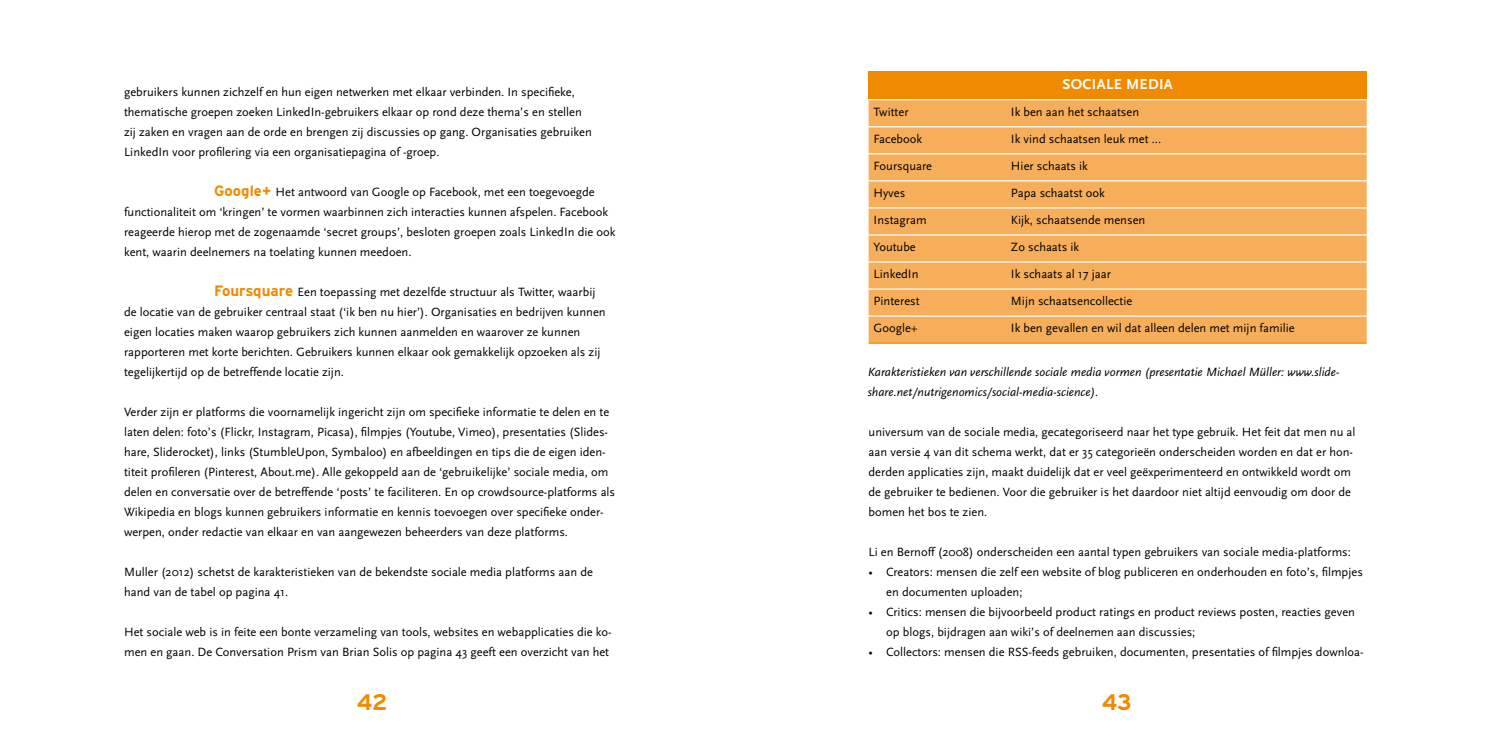
<style>
.page{position:relative;width:1489px;height:745px;background:#fff}
.page>*{position:absolute;margin:0;border:0;box-sizing:border-box;transform-origin:0 0}
.t1{font:700 22.5px "Interstate";color:#f08a00}
.t2{font:700 15px "Scala Sans";letter-spacing:.02em;color:#fff}
.t3{font:12.5px/20px "Scala Sans";color:#000}
.t4{font:italic 12.5px/20px "Scala Sans";color:#000}
.s1{font-family:"Interstate";font-weight:700;font-size:15px;color:#f08a00}
</style>
<div class="page">
<div style="left:868px;top:71px;width:498px;height:29px;background:#f08a00"></div>
<div style="left:868px;top:100px;width:498px;height:242px;background:#f7ae5a"></div>
<hr style="left:868px;top:342px;width:137px;height:1px;background:#f08a00">
<hr style="left:1005px;top:342px;width:361px;height:1px;background:#f08a00">
<hr style="left:868px;top:99px;width:137px;height:1px;background:#fff">
<hr style="left:1005px;top:99px;width:361px;height:1px;background:#fff">
<hr style="left:868px;top:126px;width:137px;height:1px;background:#fff">
<hr style="left:1005px;top:126px;width:361px;height:1px;background:#fff">
<hr style="left:868px;top:153px;width:137px;height:1px;background:#fff">
<hr style="left:1005px;top:153px;width:361px;height:1px;background:#fff">
<hr style="left:868px;top:180px;width:137px;height:1px;background:#fff">
<hr style="left:1005px;top:180px;width:361px;height:1px;background:#fff">
<hr style="left:868px;top:207px;width:137px;height:1px;background:#fff">
<hr style="left:1005px;top:207px;width:361px;height:1px;background:#fff">
<hr style="left:868px;top:234px;width:137px;height:1px;background:#fff">
<hr style="left:1005px;top:234px;width:361px;height:1px;background:#fff">
<hr style="left:868px;top:261px;width:137px;height:1px;background:#fff">
<hr style="left:1005px;top:261px;width:361px;height:1px;background:#fff">
<hr style="left:868px;top:288px;width:137px;height:1px;background:#fff">
<hr style="left:1005px;top:288px;width:361px;height:1px;background:#fff">
<hr style="left:868px;top:315px;width:137px;height:1px;background:#fff">
<hr style="left:1005px;top:315px;width:361px;height:1px;background:#fff">
<p class="t3" style="left:124px;top:82px;width:469px">gebruikers kunnen zichzelf en hun eigen netwerken met elkaar verbinden. In specifieke, thematische groepen zoeken LinkedIn-gebruikers elkaar op rond deze thema’s en stellen zij zaken en vragen aan de orde en brengen zij discussies op gang. Organisaties gebruiken LinkedIn voor profilering via een organisatiepagina of -groep.</p>
<p class="t3" style="left:124px;top:182px;width:493px;text-indent:90px"><span class="s1">Google+</span> Het antwoord van Google op Facebook, met een toegevoegde functionaliteit om ‘kringen’ te vormen waarbinnen zich interacties kunnen afspelen. Facebook reageerde hierop met de zogenaamde ‘secret groups’, besloten groepen zoals LinkedIn die ook kent, waarin deelnemers na toelating kunnen meedoen.</p>
<p class="t3" style="left:124px;top:282px;width:483px;text-indent:90px"><span class="s1">Foursquare</span> Een toepassing met dezelfde structuur als Twitter, waarbij de locatie van de gebruiker centraal staat (‘ik ben nu hier’). Organisaties en bedrijven kunnen eigen locaties maken waarop gebruikers zich kunnen aanmelden en waarover ze kunnen rapporteren met korte berichten. Gebruikers kunnen elkaar ook gemakkelijk opzoeken als zij tegelijkertijd op de betreffende locatie zijn.</p>
<p class="t3" style="left:124px;top:402px;width:492px">Verder zijn er platforms die voornamelijk ingericht zijn om specifieke informatie te delen en te laten delen: foto’s (Flickr, Instagram, Picasa), filmpjes (Youtube, Vimeo), presentaties (Slides&shy;hare, Sliderocket), links (StumbleUpon, Symbaloo) en afbeeldingen en tips die de eigen iden&shy;titeit profileren (Pinterest, About.me). Alle gekoppeld aan de ‘gebruikelijke’ sociale media, om delen en conversatie over de betreffende ‘posts’ te faciliteren. En op crowdsource-platforms als Wikipedia en blogs kunnen gebruikers informatie en kennis toevoegen over specifieke onder&shy;werpen, onder redactie van elkaar en van aangewezen beheerders van deze platforms.</p>
<p class="t3" style="left:124px;top:562px;width:470px">Muller (2012) schetst de karakteristieken van de bekendste sociale media platforms aan de hand van de tabel op pagina 41.</p>
<p class="t3" style="left:124px;top:622px;width:489px">Het sociale web is in feite een bonte verzameling van tools, websites en webapplicaties die ko&shy;men en gaan. De Conversation Prism van Brian Solis op pagina 43 geeft een overzicht van het</p>
<p class="t2" style="left:1062px;top:76px;width:112px">SOCIALE MEDIA</p>
<p class="t3" style="left:873px;top:102px;width:36px">Twitter</p>
<p class="t3" style="left:1010px;top:102px;width:130px">Ik ben aan het schaatsen</p>
<p class="t3" style="left:873px;top:129px;width:50px">Facebook</p>
<p class="t3" style="left:1010px;top:129px;width:152px">Ik vind schaatsen leuk met ...</p>
<p class="t3" style="left:873px;top:156px;width:60px">Foursquare</p>
<p class="t3" style="left:1010px;top:156px;width:78px">Hier schaats ik</p>
<p class="t3" style="left:873px;top:183px;width:33px">Hyves</p>
<p class="t3" style="left:1010px;top:183px;width:95px">Papa schaatst ook</p>
<p class="t3" style="left:873px;top:210px;width:55px">Instagram</p>
<p class="t3" style="left:1010px;top:210px;width:136px">Kijk, schaatsende mensen</p>
<p class="t3" style="left:873px;top:237px;width:44px">Youtube</p>
<p class="t3" style="left:1010px;top:237px;width:70px">Zo schaats ik</p>
<p class="t3" style="left:873px;top:264px;width:46px">LinkedIn</p>
<p class="t3" style="left:1010px;top:264px;width:101px">Ik schaats al 17 jaar</p>
<p class="t3" style="left:873px;top:291px;width:48px">Pinterest</p>
<p class="t3" style="left:1010px;top:291px;width:123px">Mijn schaatsencollectie</p>
<p class="t3" style="left:873px;top:318px;width:46px">Google+</p>
<p class="t3" style="left:1010px;top:318px;width:285px">Ik ben gevallen en wil dat alleen delen met mijn familie</p>
<p class="t4" style="left:867px;top:362px;width:473px">Karakteristieken van verschillende sociale media vormen (presentatie Michael Müller: www.slide&shy;share.net/nutrigenomics/social-media-science).</p>
<p class="t3" style="left:868px;top:422px;width:488px">universum van de sociale media, gecategoriseerd naar het type gebruik. Het feit dat men nu al aan versie 4 van dit schema werkt, dat er 35 categorieën onderscheiden worden en dat er hon&shy;derden applicaties zijn, maakt duidelijk dat er veel geëxperimenteerd en ontwikkeld wordt om de gebruiker te bedienen. Voor die gebruiker is het daardoor niet altijd eenvoudig om door de bomen het bos te zien.</p>
<p class="t3" style="left:868px;top:542px;width:484px">Li en Bernoff (2008) onderscheiden een aantal typen gebruikers van sociale media-platforms:</p>
<p class="t3" style="left:886px;top:562px;width:478px;text-indent:-18px">• Creators: mensen die zelf een website of blog publiceren en onderhouden en foto’s, filmpjes en documenten uploaden;</p>
<p class="t3" style="left:886px;top:602px;width:470px;text-indent:-18px">• Critics: mensen die bijvoorbeeld product ratings en product reviews posten, reacties geven op blogs, bijdragen aan wiki’s of deelnemen aan discussies;</p>
<p class="t3" style="left:868px;top:642px;width:496px">• Collectors: mensen die RSS-feeds gebruiken, documenten, presentaties of filmpjes downloa-</p>
<h1 class="t1" style="left:357px;top:687px;width:32px">42</h1>
<h1 class="t1" style="left:1101px;top:687px;width:32px">43</h1>
</div>
